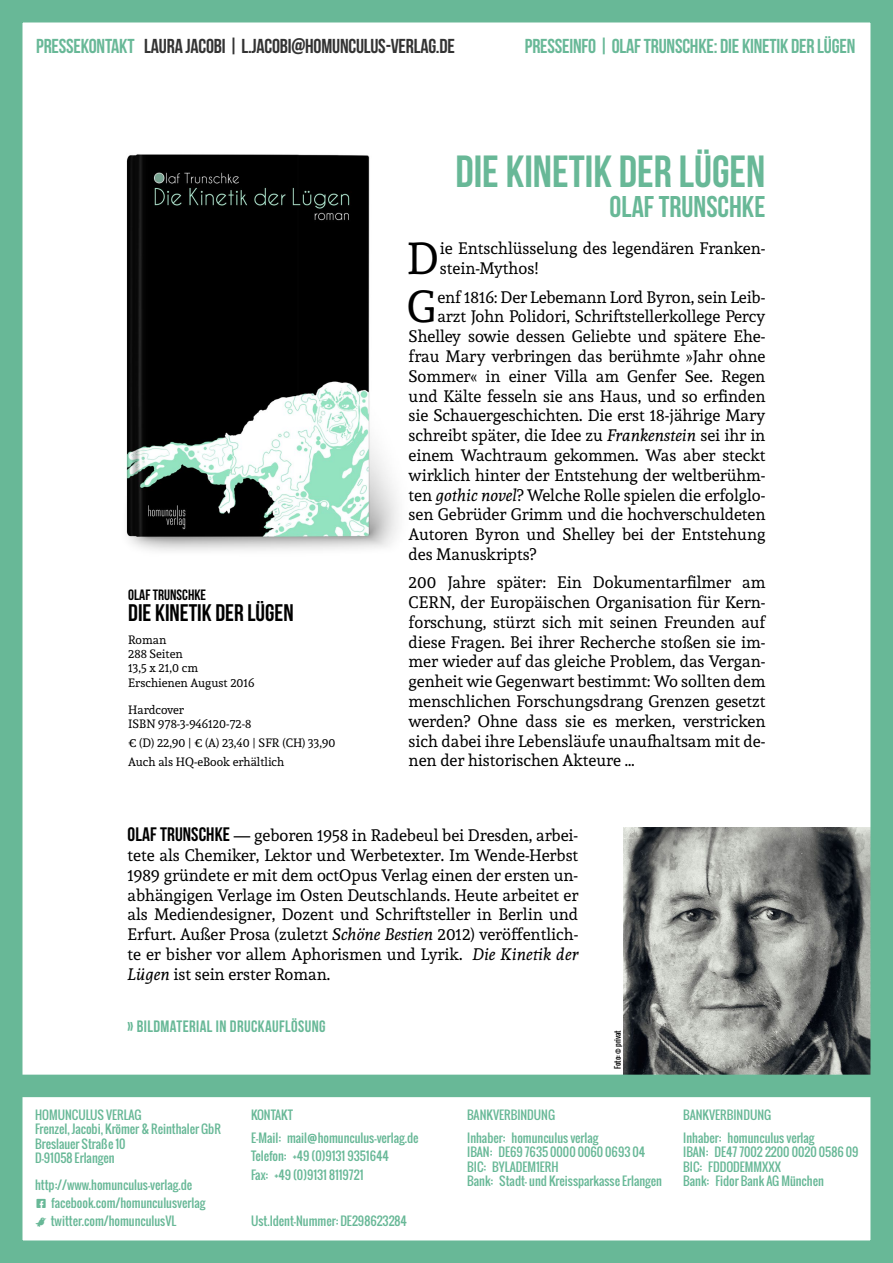
<style>
.page{position:relative;width:893px;height:1263px;background:#fff}
.page>*{position:absolute;margin:0;border:0;box-sizing:border-box;transform-origin:0 0}
.t1{font:45px "Bebas Neue";color:#68b897}
.t2{font:44.4px "Andada";color:#000}
.t3{font:30px "Bebas Neue";color:#68b897}
.t4{font:24px "Bebas Neue";color:#000}
.t5{font:20.25px "Bebas Neue";letter-spacing:-.01em;color:#333}
.t6{font:20.25px "Bebas Neue";letter-spacing:-.01em;color:#68b897}
.t7{font:16.5px/19.8px "Andada";letter-spacing:-.005em;color:#000;text-align:justify}
.t8{font:16.5px "Bebas Neue";letter-spacing:.025em;color:#68b897}
.t9{font:15px "Bebas Neue";color:#000}
.t10{font:12px/14.4px "Oswald";color:#68b897}
.t11{font:12px/14.4px "Andada";color:#000}
.t12{font:7.5px "Oswald";letter-spacing:-.005em;color:#000}
.s1{color:#68b897}
.s2{font-style:italic}
.s3{font-family:"Bebas Neue";font-size:19.5px}
.s4{font-family:"Modern Pictograms";font-size:15px}
</style>
<div class="page">
<img style="left:624px;top:828px;width:246px;height:247px">
<img style="left:126px;top:154px;width:273px;height:397px">
<div style="left:0;top:0;width:893px;height:1263px;border:22px solid #68b897"></div>
<div style="left:0;top:1075px;width:893px;height:22px;background:#68b897"></div>
<p class="t5" style="left:36px;top:35px;width:420px"><span class="s1">PRESSEKONTAKT</span> LAURA JACOBI | L.JACOBI@HOMUNCULUS-VERLAG.DE</p>
<p class="t6" style="left:525px;top:35px;width:332px">PRESSEINFO | OLAF TRUNSCHKE: DIE KINETIK DER LÜGEN</p>
<p class="t9" style="left:128px;top:586px;width:79px">OLAF TRUNSCHKE</p>
<h3 class="t4" style="left:128px;top:599px;width:167px">DIE KINETIK DER LÜGEN</h3>
<p class="t11" style="left:128px;top:632px;width:128px">Roman<br>288 Seiten<br>13,5 x 21,0 cm<br>Erschienen August 2016</p>
<p class="t11" style="left:128px;top:702px;width:125px">Hardcover<br>ISBN 978-3-946120-72-8</p>
<p class="t11" style="left:128px;top:733px;width:209px;line-height:18.6px">€ (D) 22,90 | € (A) 23,40 | SFR (CH) 33,90<br>Auch als HQ-eBook erhältlich</p>
<h1 class="t1" style="left:455px;top:146px;width:312px">DIE KINETIK DER LÜGEN</h1>
<h3 class="t3" style="left:610px;top:190px;width:157px">OLAF TRUNSCHKE</h3>
<h2 class="t2" style="left:407px;top:230px;width:34px">D</h2>
<p class="t7" style="left:440px;top:238px;width:327px">ie Entschlüsselung des legendären Franken&shy;stein-Mythos!</p>
<h2 class="t2" style="left:407px;top:278px;width:31px">G</h2>
<p class="t7" style="left:437px;top:286px;width:329px">enf 1816: Der Lebemann Lord Byron, sein Leib-</p>
<p class="t7" style="left:437px;top:306px;width:329px">arzt John Polidori, Schriftstellerkollege Percy</p>
<p class="t7" style="left:409px;top:326px;width:358px">Shelley sowie dessen Geliebte und spätere Ehe-</p>
<p class="t7" style="left:409px;top:346px;width:358px">frau Mary verbringen das berühmte »Jahr ohne</p>
<p class="t7" style="left:409px;top:366px;width:358px">Sommer« in einer Villa am Genfer See. Regen</p>
<p class="t7" style="left:409px;top:385px;width:358px">und Kälte fesseln sie ans Haus, und so erfinden</p>
<p class="t7" style="left:409px;top:405px;width:358px">sie Schauergeschichten. Die erst 18-jährige Mary</p>
<p class="t7" style="left:409px;top:425px;width:358px">schreibt später, die Idee zu <span class="s2">Frankenstein</span> sei ihr in</p>
<p class="t7" style="left:409px;top:445px;width:358px">einem Wachtraum gekommen. Was aber steckt</p>
<p class="t7" style="left:409px;top:465px;width:358px">wirklich hinter der Entstehung der weltberühm-</p>
<p class="t7" style="left:409px;top:484px;width:358px">ten <span class="s2">gothic novel</span>? Welche Rolle spielen die erfolglo-</p>
<p class="t7" style="left:409px;top:504px;width:358px">sen Gebrüder Grimm und die hochverschuldeten</p>
<p class="t7" style="left:409px;top:524px;width:358px">Autoren Byron und Shelley bei der Entstehung</p>
<p class="t7" style="left:409px;top:544px;width:129px">des Manuskripts?</p>
<p class="t7" style="left:409px;top:572px;width:358px">200 Jahre später: Ein Dokumentarfilmer am CERN, der Europäischen Organisation für Kern&shy;forschung, stürzt sich mit seinen Freunden auf diese Fragen. Bei ihrer Recherche stoßen sie im&shy;mer wieder auf das gleiche Problem, das Vergan&shy;genheit wie Gegenwart bestimmt: Wo sollten dem menschlichen Forschungsdrang Grenzen gesetzt werden? Ohne dass sie es merken, verstricken sich dabei ihre Lebensläufe unaufhaltsam mit de&shy;nen der historischen Akteure …</p>
<p class="t7" style="left:128px;top:825px;width:452px"><span class="s3">OLAF TRUNSCHKE</span> — geboren 1958 in Radebeul bei Dresden, arbei&shy;tete als Chemiker, Lektor und Werbetexter. Im Wende-Herbst 1989 gründete er mit dem octOpus Verlag einen der ersten un&shy;abhängigen Verlage im Osten Deutschlands. Heute arbeitet er als Mediendesigner, Dozent und Schriftsteller in Berlin und Erfurt. Außer Prosa (zuletzt <span class="s2">Schöne Bestien</span> 2012) veröffentlich&shy;te er bisher vor allem Aphorismen und Lyrik. <span class="s2">Die Kinetik der Lügen</span> ist sein erster Roman.</p>
<p class="t8" style="left:128px;top:1017px;width:200px">» BILDMATERIAL IN DRUCKAUFLÖSUNG</p>
<p class="t12" style="left:612px;top:1069px;width:40px;rotate:-90deg">Foto: © privat</p>
<p class="t10" style="left:35px;top:1107px;width:187px">HOMUNCULUS VERLAG<br>Frenzel, Jacobi, Krömer &amp; Reinthaler GbR<br>Breslauer Straße 10<br>D-91058 Erlangen</p>
<p class="t10" style="left:35px;top:1176px;width:172px;line-height:18px">http://www.homunculus-verlag.de<br><span class="s4">G</span> facebook.com/homunculusverlag <span class="s4">t</span> twitter.com/homunculusVL</p>
<p class="t10" style="left:251px;top:1103px;width:169px;line-height:23px">KONTAKT<br>E-Mail: mail@homunculus-verlag.de</p>
<p class="t10" style="left:251px;top:1147px;width:139px;line-height:18.6px">Telefon: +49 (0)9131 9351644<br>Fax: +49 (0)9131 8119721</p>
<p class="t10" style="left:251px;top:1213px;width:157px">Ust.Ident-Nummer: DE298623284</p>
<p class="t10" style="left:467px;top:1103px;width:133px;line-height:23px">BANKVERBINDUNG<br>Inhaber: homunculus verlag</p>
<p class="t10" style="left:467px;top:1145px;width:196px">IBAN: DE69 7635 0000 0060 0693 04<br>BIC: BYLADEM1ERH<br>Bank: Stadt- und Kreissparkasse Erlangen</p>
<p class="t10" style="left:683px;top:1103px;width:133px;line-height:23px">BANKVERBINDUNG<br>Inhaber: homunculus verlag</p>
<p class="t10" style="left:683px;top:1145px;width:177px">IBAN: DE47 7002 2200 0020 0586 09<br>BIC: FDDODEMMXXX<br>Bank: Fidor Bank AG München</p>
</div>
